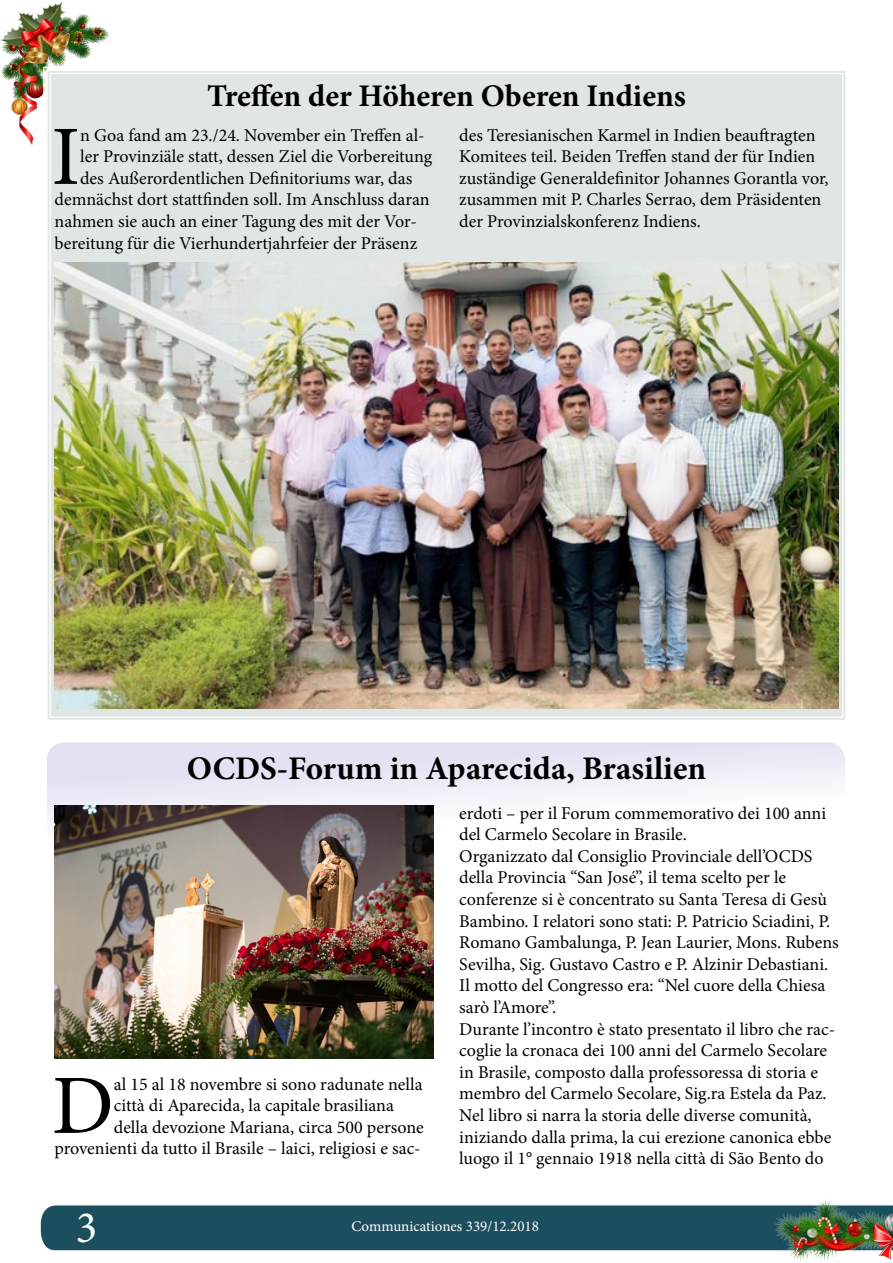
<style>
.page{position:relative;width:893px;height:1263px;background:#fff}
.page>*{position:absolute;margin:0;border:0;box-sizing:border-box;transform-origin:0 0}
.t1{font:84.45px "Minion Pro";color:#000}
.t2{font:45px "Minion Pro";color:#fff}
.t3{font:700 33px "Minion Pro";color:#000}
.t4{font:700 31.5px "Minion Pro";letter-spacing:-.005em;color:#000}
.t5{font:18px/21.6px "Minion Pro";color:#000}
.t6{font:15px "Minion Pro";color:#fff}
</style>
<div class="page">
<div style="left:41px;top:1205px;width:734px;height:45px;background:#1b4f5d"></div>
<img style="left:0;top:2px;width:109px;height:143px">
<img style="left:775px;top:1199px;width:118px;height:63px">
<div style="left:47px;top:742px;width:798px;height:104px;background:linear-gradient(to bottom,#dfdff2,#fff);border-radius:18px"></div>
<svg style="left:43px;top:66px;width:802px;height:653px"></svg>
<img style="left:55px;top:263px;width:784px;height:445px">
<img style="left:55px;top:805px;width:379px;height:253px">
<h3 class="t4" style="left:207px;top:74px;width:480px">Treffen der Höheren Oberen Indiens</h3>
<h1 class="t1" style="left:51px;top:100px;width:30px">I</h1>
<p class="t5" style="left:80px;top:124px;width:346px">n Goa fand am 23./24. November ein Treffen al-</p>
<p class="t5" style="left:80px;top:146px;width:354px">ler Provinziäle statt, dessen Ziel die Vorbereitung</p>
<p class="t5" style="left:80px;top:167px;width:334px">des Außerordentlichen Definitoriums war, das</p>
<p class="t5" style="left:55px;top:189px;width:377px">demnächst dort stattfinden soll. Im Anschluss daran</p>
<p class="t5" style="left:55px;top:211px;width:364px">nahmen sie auch an einer Tagung des mit der Vor-</p>
<p class="t5" style="left:55px;top:232px;width:364px">bereitung für die Vierhundertjahrfeier der Präsenz</p>
<p class="t5" style="left:459px;top:124px;width:371px">des Teresianischen Karmel in Indien beauftragten Komitees teil. Beiden Treffen stand der für Indien zuständige Generaldefinitor Johannes Gorantla vor, zusammen mit P. Charles Serrao, dem Präsidenten der Provinzialskonferenz Indiens.</p>
<h3 class="t3" style="left:187px;top:745px;width:521px">OCDS-Forum in Aparecida, Brasilien</h3>
<h1 class="t1" style="left:52px;top:1049px;width:64px">D</h1>
<p class="t5" style="left:114px;top:1073px;width:310px">al 15 al 18 novembre si sono radunate nella</p>
<p class="t5" style="left:114px;top:1095px;width:282px">città di Aparecida, la capitale brasiliana</p>
<p class="t5" style="left:114px;top:1116px;width:311px">della devozione Mariana, circa 500 persone</p>
<p class="t5" style="left:55px;top:1138px;width:368px">provenienti da tutto il Brasile – laici, religiosi e sac-</p>
<p class="t5" style="left:459px;top:802px;width:381px">erdoti – per il Forum commemorativo dei 100 anni del Carmelo Secolare in Brasile.<br>Organizzato dal Consiglio Provinciale dell’OCDS della Provincia “San José”, il tema scelto per le conferenze si è concentrato su Santa Teresa di Gesù Bambino. I relatori sono stati: P. Patricio Sciadini, P.<br>Romano Gambalunga, P. Jean Laurier, Mons. Rubens Sevilha, Sig. Gustavo Castro e P. Alzinir Debastiani.<br>Il motto del Congresso era: “Nel cuore della Chiesa sarò l’Amore”.<br>Durante l’incontro è stato presentato il libro che rac&shy;coglie la cronaca dei 100 anni del Carmelo Secolare in Brasile, composto dalla professoressa di storia e membro del Carmelo Secolare, Sig.ra Estela da Paz.<br>Nel libro si narra la storia delle diverse comunità, iniziando dalla prima, la cui erezione canonica ebbe luogo il 1° gennaio 1918 nella città di São Bento do</p>
<h2 class="t2" style="left:76px;top:1197px;width:23px">3</h2>
<p class="t6" style="left:351px;top:1216px;width:189px">Communicationes 339/12.2018</p>
</div>
